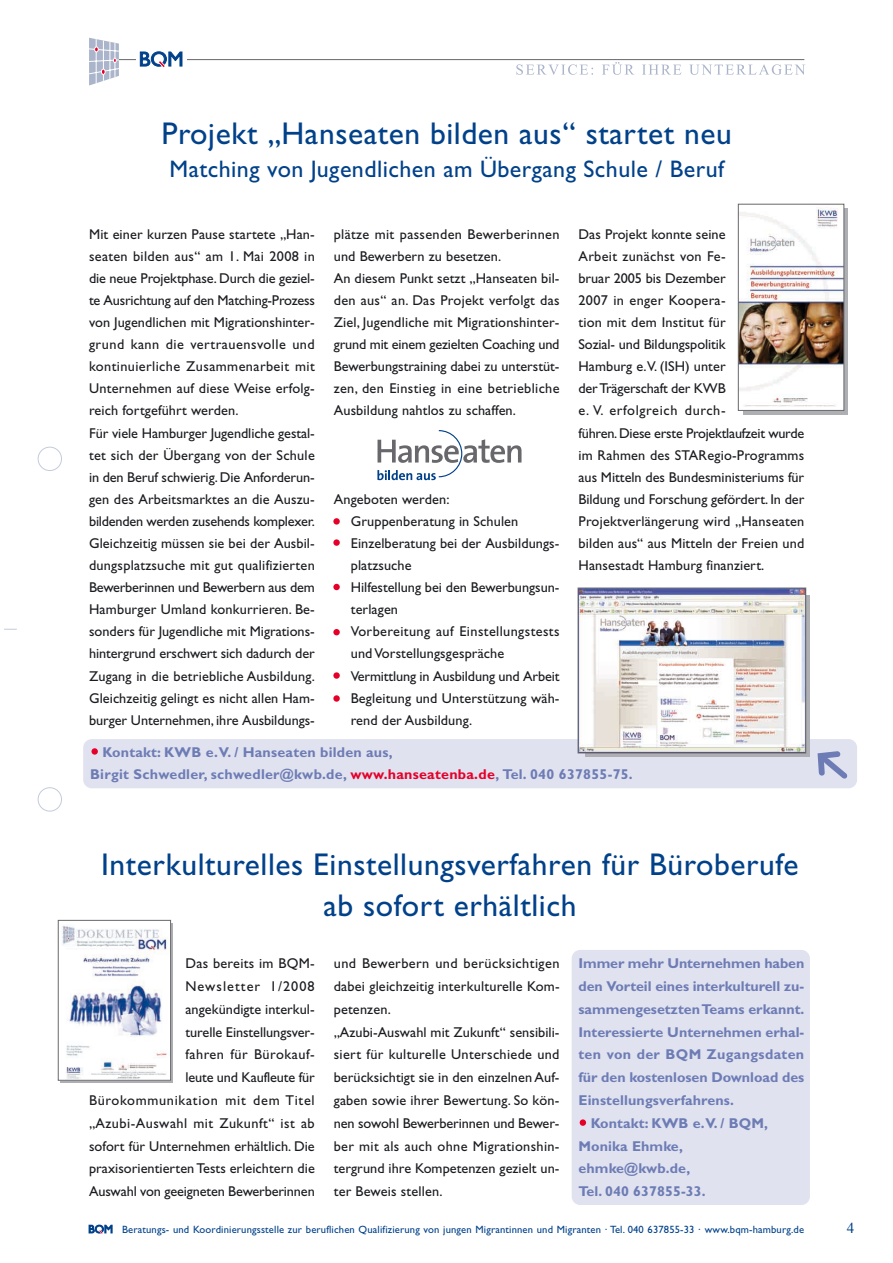
<style>
.page{position:relative;width:893px;height:1263px;background:#fff}
.page>*{position:absolute;margin:0;border:0;box-sizing:border-box;transform-origin:0 0}
.t1{font:31.5px/41px "Gill Sans";letter-spacing:.02em;color:#00418a;text-align:center}
.t2{font:24px "Gill Sans";letter-spacing:.02em;color:#00418a}
.t3{font:15px "Times New Roman";color:#00418a}
.t4{font:14.25px/22px "Gill Sans";letter-spacing:.005em;color:#1b1c20}
.t5{font:700 14.25px/22px "Gill Sans";letter-spacing:.01em;color:#6d7cb4}
.t6{font:10.65px "Gill Sans";letter-spacing:.015em;color:#00418a}
.s1{color:#e60029}
</style>
<div class="page">
<div style="left:571px;top:950px;width:238px;height:255px;background:#e0e2f0;border-radius:9px"></div>
<div style="left:83px;top:739px;width:774px;height:49px;background:#e0e2f0;border-radius:9px"></div>
<hr style="left:89px;top:59px;width:715px;height:1px;background:#68676c">
<svg style="left:89px;top:38px;width:30px;height:48px"></svg>
<svg style="left:89px;top:1225px;width:23px;height:9px"></svg>
<svg style="left:136px;top:51px;width:51px;height:16px"></svg>
<svg style="left:140px;top:52px;width:42px;height:15px"></svg>
<svg style="left:516px;top:64px;width:77px;height:11px"></svg>
<svg style="left:602px;top:62px;width:32px;height:13px"></svg>
<svg style="left:642px;top:65px;width:39px;height:10px"></svg>
<svg style="left:689px;top:64px;width:116px;height:11px"></svg>
<svg style="left:4px;top:447px;width:58px;height:365px"></svg>
<svg style="left:585px;top:595px;width:224px;height:161px"></svg>
<img style="left:579px;top:590px;width:225px;height:161px">
<div style="left:577px;top:588px;width:229px;height:165px;border:1px solid #68676c"></div>
<svg style="left:377px;top:430px;width:144px;height:50px"></svg>
<svg style="left:817px;top:751px;width:30px;height:28px"></svg>
<div style="left:91px;top:748px;width:7px;height:7px;background:#e60029;border-radius:50%"></div>
<svg style="left:333px;top:518px;width:7px;height:7px"></svg>
<svg style="left:333px;top:539px;width:7px;height:7px"></svg>
<div style="left:333px;top:584px;width:7px;height:6px;background:#e60029;border-radius:50%"></div>
<div style="left:333px;top:629px;width:7px;height:6px;background:#e60029;border-radius:50%"></div>
<svg style="left:333px;top:672px;width:7px;height:7px"></svg>
<svg style="left:333px;top:695px;width:7px;height:7px"></svg>
<div style="left:579px;top:1119px;width:7px;height:7px;background:#e60029;border-radius:50%"></div>
<div style="left:743px;top:208px;width:105px;height:206px;background:linear-gradient(to right,#aeafb2,#aeafb2)"></div>
<img style="left:739px;top:206px;width:103px;height:203px">
<div style="left:737px;top:204px;width:107px;height:207px;border:1px solid #68676c"></div>
<div style="left:61px;top:923px;width:112px;height:160px;background:#aeafb2"></div>
<img style="left:61px;top:923px;width:108px;height:156px">
<div style="left:58px;top:920px;width:113px;height:161px;border:1px solid #68676c"></div>
<h1 class="t1" style="left:161px;top:117px;width:572px">Projekt „Hanseaten bilden aus“ startet neu</h1>
<h2 class="t2" style="left:169px;top:161px;width:556px">Matching von Jugendlichen am Übergang Schule / Beruf</h2>
<p class="t4" style="left:89px;top:225px;width:227px">Mit einer kurzen Pause startete „Han&shy;seaten bilden aus“ am 1. Mai 2008 in die neue Projektphase. Durch die geziel&shy;te Ausrichtung auf den Matching-Prozess von Jugendlichen mit Migrationshinter&shy;grund kann die vertrauensvolle und kontinuierliche Zusammenarbeit mit Unternehmen auf diese Weise erfolg&shy;reich fortgeführt werden.<br>Für viele Hamburger Jugendliche gestal&shy;tet sich der Übergang von der Schule in den Beruf schwierig. Die Anforderun&shy;gen des Arbeitsmarktes an die Auszu&shy;bildenden werden zusehends komplexer.<br>Gleichzeitig müssen sie bei der Ausbil&shy;dungsplatzsuche mit gut qualifizierten Bewerberinnen und Bewerbern aus dem Hamburger Umland konkurrieren. Be&shy;sonders für Jugendliche mit Migrations&shy;hintergrund erschwert sich dadurch der Zugang in die betriebliche Ausbildung.<br>Gleichzeitig gelingt es nicht allen Ham&shy;burger Unternehmen, ihre Ausbildungs-</p>
<p class="t4" style="left:334px;top:225px;width:227px">plätze mit passenden Bewerberinnen und Bewerbern zu besetzen.<br>An diesem Punkt setzt „Hanseaten bil&shy;den aus“ an. Das Projekt verfolgt das Ziel, Jugendliche mit Migrationshinter&shy;grund mit einem gezielten Coaching und Bewerbungstraining dabei zu unterstüt&shy;zen, den Einstieg in eine betriebliche Ausbildung nahtlos zu schaffen.</p>
<p class="t4" style="left:351px;top:490px;width:210px;text-indent:-17px">Angeboten werden:<br>Gruppenberatung in Schulen<br>Einzelberatung bei der Ausbildungs&shy;platzsuche<br>Hilfestellung bei den Bewerbungsun&shy;terlagen<br>Vorbereitung auf Einstellungstests und Vorstellungsgespräche<br>Vermittlung in Ausbildung und Arbeit<br>Begleitung und Unterstützung wäh&shy;rend der Ausbildung.</p>
<p class="t4" style="left:578px;top:225px;width:227px">Das Projekt konnte seine<br>Arbeit zunächst von Fe-<br>bruar 2005 bis Dezember<br>2007 in enger Koopera-<br>tion mit dem Institut für<br>Sozial- und Bildungspolitik<br>Hamburg e.V. (ISH) unter<br>der Trägerschaft der KWB<br>e. V. erfolgreich durch-<br>führen. Diese erste Projektlaufzeit wurde im Rahmen des STARegio-Programms aus Mitteln des Bundesministeriums für<br>Bildung und Forschung gefördert. In der<br>Projektverlängerung wird „Hanseaten bilden aus“ aus Mitteln der Freien und<br>Hansestadt Hamburg finanziert.</p>
<p class="t5" style="left:90px;top:742px;width:544px;text-indent:13px">Kontakt: KWB e. V. / Hanseaten bilden aus,<br>Birgit Schwedler, schwedler@kwb.de, <span class="s1">www.hanseatenba.de</span>, Tel. 040 637855-75.</p>
<h1 class="t1" style="left:101px;top:848px;width:699px">Interkulturelles Einstellungsverfahren für Büroberufe ab sofort erhältlich</h1>
<p class="t4" style="left:89px;top:954px;width:227px;line-height:22.8px;text-align:right">Das bereits im BQM-<br>Newsletter 1/2008<br>angekündigte interkul-<br>turelle Einstellungsver-<br>fahren für Bürokauf-<br>leute und Kaufleute für<br>Bürokommunikation mit dem Titel „Azubi-Auswahl mit Zukunft“ ist ab sofort für Unternehmen erhältlich. Die praxisorientierten Tests erleichtern die<br>Auswahl von geeigneten Bewerberinnen</p>
<p class="t4" style="left:334px;top:954px;width:227px;line-height:22.8px">und Bewerbern und berücksichtigen dabei gleichzeitig interkulturelle Kom&shy;petenzen.<br>„Azubi-Auswahl mit Zukunft“ sensibili&shy;siert für kulturelle Unterschiede und berücksichtigt sie in den einzelnen Auf&shy;gaben sowie ihrer Bewertung. So kön&shy;nen sowohl Bewerberinnen und Bewer&shy;ber mit als auch ohne Migrationshin&shy;tergrund ihre Kompetenzen gezielt un&shy;ter Beweis stellen.</p>
<p class="t5" style="left:578px;top:954px;width:227px">Immer mehr Unternehmen haben</p>
<p class="t5" style="left:578px;top:977px;width:227px">den Vorteil eines interkulturell zu-</p>
<p class="t5" style="left:578px;top:1000px;width:227px">sammengesetzten Teams erkannt.</p>
<p class="t5" style="left:578px;top:1022px;width:227px">Interessierte Unternehmen erhal-</p>
<p class="t5" style="left:578px;top:1045px;width:227px">ten von der BQM Zugangsdaten</p>
<p class="t5" style="left:578px;top:1068px;width:227px">für den kostenlosen Download des</p>
<p class="t5" style="left:578px;top:1091px;width:157px">Einstellungsverfahrens.</p>
<p class="t5" style="left:590px;top:1114px;width:179px">Kontakt: KWB e. V. / BQM,</p>
<p class="t5" style="left:578px;top:1136px;width:106px">Monika Ehmke,</p>
<p class="t5" style="left:578px;top:1159px;width:113px">ehmke@kwb.de,</p>
<p class="t5" style="left:578px;top:1182px;width:129px">Tel. 040 637855-33.</p>
<p class="t6" style="left:122px;top:1226px;width:683px">Beratungs- und Koordinierungsstelle zur beruflichen Qualifizierung von jungen Migrantinnen und Migranten · Tel. 040 637855-33 · www.bqm-hamburg.de</p>
<p class="t3" style="left:846px;top:1220px;width:9px">4</p>
</div>
